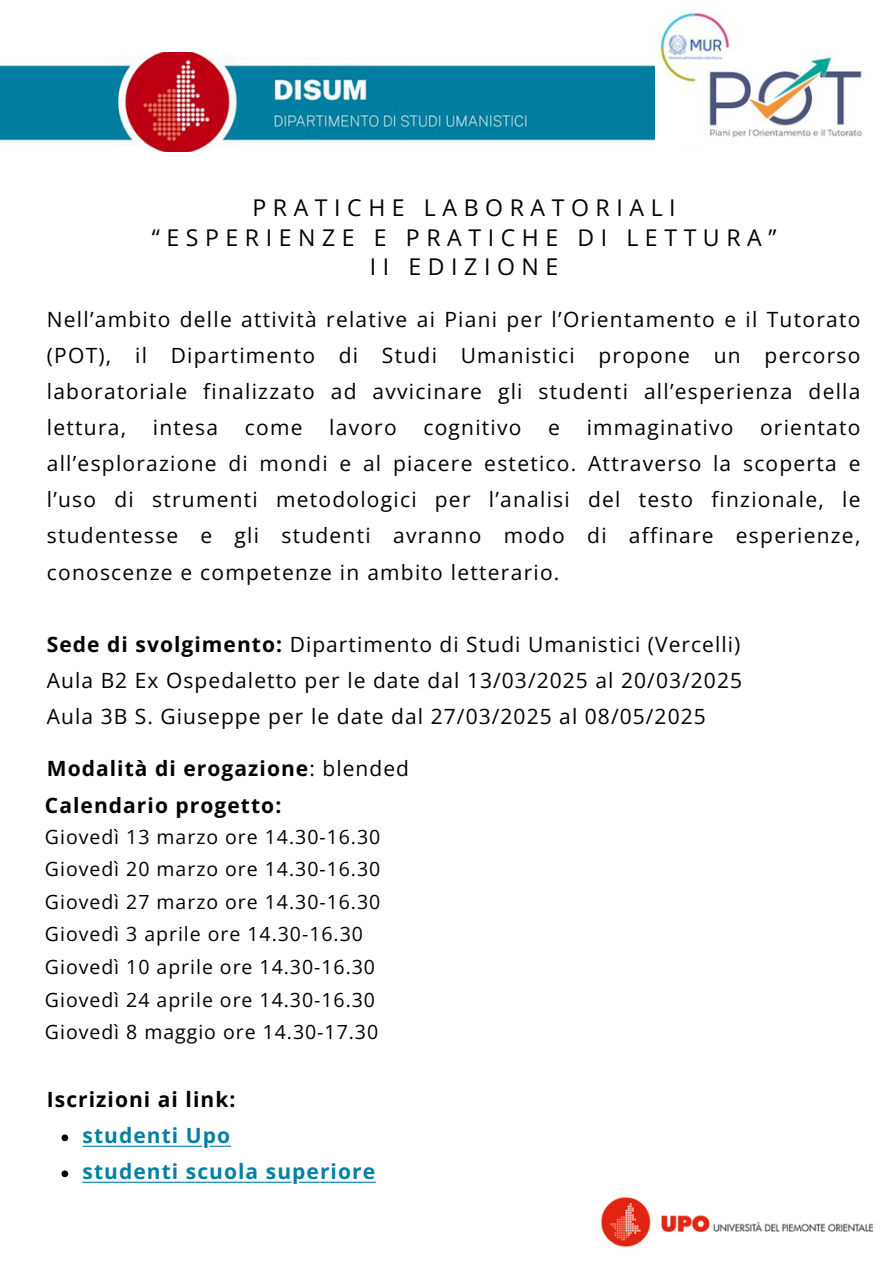
<style>
.page{position:relative;width:894px;height:1264px;background:#fff}
.page>*{position:absolute;margin:0;border:0;box-sizing:border-box;transform-origin:0 0}
.t1{font:23.1px/29.2px "Open Sans";letter-spacing:.285em;color:#000;text-align:center}
.t2{font:21px/36px "Open Sans";letter-spacing:.06em;color:#000;text-align:justify}
.t3{font:700 21px "Open Sans";letter-spacing:.05em;color:#000}
.t4{font:700 21px/36px "Open Sans";letter-spacing:.05em;color:#0380a3}
.t5{font:19.5px "Open Sans";letter-spacing:.05em;color:#000}
.s1{font-weight:700}
.s2{font-weight:400}
</style>
<div class="page">
<img style="left:0;top:53px;width:655px;height:99px">
<img style="left:600px;top:1196px;width:272px;height:52px">
<img style="left:659px;top:12px;width:204px;height:126px">
<svg style="left:61px;top:1170px;width:7px;height:7px"></svg>
<svg style="left:83px;top:1181px;width:293px;height:1px"></svg>
<svg style="left:61px;top:1134px;width:7px;height:7px"></svg>
<svg style="left:83px;top:1145px;width:148px;height:1px"></svg>
<p class="t1" style="left:152px;top:193px;width:626px">PRATICHE LABORATORIALI “ESPERIENZE E PRATICHE DI LETTURA”<br>II EDIZIONE</p>
<p class="t2" style="left:47px;top:301px;width:814px">Nell’ambito delle attività relative ai Piani per l’Orientamento e il Tutorato (POT), il Dipartimento di Studi Umanistici propone un percorso laboratoriale finalizzato ad avvicinare gli studenti all’esperienza della lettura,</p>
<p class="t2" style="left:153px;top:409px;width:67px">intesa</p>
<p class="t2" style="left:245px;top:409px;width:59px">come</p>
<p class="t2" style="left:329px;top:409px;width:69px">lavoro</p>
<p class="t2" style="left:423px;top:409px;width:100px">cognitivo</p>
<p class="t2" style="left:548px;top:409px;width:13px">e</p>
<p class="t2" style="left:586px;top:409px;width:148px">immaginativo</p>
<p class="t2" style="left:47px;top:409px;width:814px;text-indent:713px">orientato all’esplorazione di mondi e al piacere estetico. Attraverso la scoperta e l’uso di strumenti metodologici per l’analisi del testo finzionale, le studentesse e gli studenti avranno modo di affinare esperienze, conoscenze e competenze in ambito letterario.</p>
<h3 class="t2" style="left:47px;top:626px;width:696px"><span class="s1">Sede di svolgimento:</span> Dipartimento di Studi Umanistici (Vercelli)<br>Aula B2 Ex Ospedaletto per le date dal 13/03/2025 al 20/03/2025<br>Aula 3B S. Giuseppe per le date dal 27/03/2025 al 08/05/2025</h3>
<h3 class="t3" style="left:47px;top:753px;width:363px">Modalità di erogazione<span class="s2">: blended</span></h3>
<h3 class="t3" style="left:45px;top:790px;width:238px">Calendario progetto:</h3>
<p class="t5" style="left:45px;top:822px;width:337px">Giovedì 13 marzo ore 14.30-16.30</p>
<p class="t5" style="left:45px;top:855px;width:337px">Giovedì 20 marzo ore 14.30-16.30</p>
<p class="t5" style="left:45px;top:888px;width:337px">Giovedì 27 marzo ore 14.30-16.30</p>
<p class="t5" style="left:45px;top:920px;width:319px">Giovedì 3 aprile ore 14.30-16.30</p>
<p class="t5" style="left:45px;top:953px;width:331px">Giovedì 10 aprile ore 14.30-16.30</p>
<p class="t5" style="left:45px;top:985px;width:331px">Giovedì 24 aprile ore 14.30-16.30</p>
<p class="t5" style="left:45px;top:1018px;width:334px">Giovedì 8 maggio ore 14.30-17.30</p>
<p class="t3" style="left:47px;top:1084px;width:190px">Iscrizioni ai link:</p>
<h1 class="t4" style="left:83px;top:1116px;width:294px">studenti Upo<br>studenti scuola superiore</h1>
</div>
